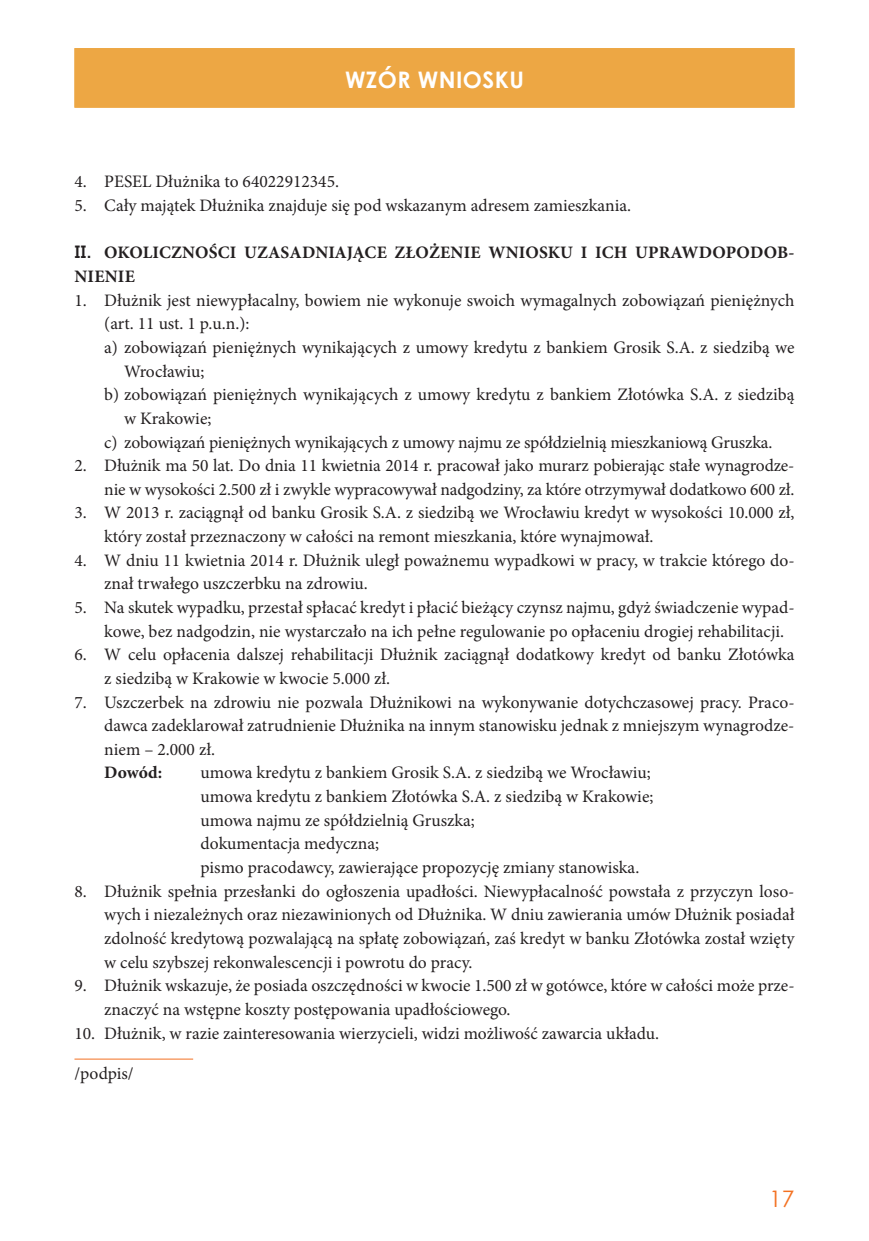
<style>
.page{position:relative;width:869px;height:1241px;background:#fff}
.page>*{position:absolute;margin:0;border:0;box-sizing:border-box;transform-origin:0 0}
.t1{font:700 22.75px "Century Gothic";letter-spacing:.02em;color:#fff}
.t2{font:22.75px "Century Gothic";color:#f37121}
.t3{font:17.5px/23.6px "Minion Pro";color:#231f20}
.t4{font:700 17.5px/23.6px "Minion Pro";letter-spacing:.01em;color:#231f20}
.s1{font-family:"Museo 700";font-weight:400}
</style>
<div class="page">
<div style="left:74px;top:48px;width:720px;height:60px;background:#eda744"></div>
<hr style="left:74px;top:1058px;width:119px;height:1px;background:#f37121">
<h1 class="t1" style="left:280px;top:62px;width:310px">UPADŁOŚĆ KONSUMENCKA</h1>
<h1 class="t1" style="left:345px;top:62px;width:89px">WZÓRWNIOSKU</h1>
<p class="t3" style="left:74px;top:170px;width:266px">4. PESEL Dłużnika to 64022912345.</p>
<p class="t3" style="left:74px;top:194px;width:558px">5. Cały majątek Dłużnika znajduje się pod wskazanym adresem zamieszkania.</p>
<p class="t4" style="left:74px;top:241px;width:721px"><span class="s1">II.</span> OKOLICZNOŚCI UZASADNIAJĄCE ZŁOŻENIE WNIOSKU I ICH UPRAWDOPODOB-<br>NIENIE</p>
<p class="t3" style="left:74px;top:288px;width:721px">1. Dłużnik jest niewypłacalny, bowiem nie wykonuje swoich wymagalnych zobowiązań pieniężnych</p>
<p class="t3" style="left:104px;top:312px;width:147px">(art. 11 ust. 1 p.u.n.):</p>
<p class="t3" style="left:104px;top:335px;width:691px">a) zobowiązań pieniężnych wynikających z umowy kredytu z bankiem Grosik S.A. z siedzibą we</p>
<p class="t3" style="left:124px;top:359px;width:82px">Wrocławiu;</p>
<p class="t3" style="left:104px;top:383px;width:691px">b) zobowiązań pieniężnych wynikających z umowy kredytu z bankiem Złotówka S.A. z siedzibą</p>
<p class="t3" style="left:124px;top:406px;width:89px">w Krakowie;</p>
<p class="t3" style="left:104px;top:430px;width:669px">c) zobowiązań pieniężnych wynikających z umowy najmu ze spółdzielnią mieszkaniową Gruszka.</p>
<p class="t3" style="left:74px;top:454px;width:721px;text-align:right">2. Dłużnik ma 50 lat. Do dnia 11 kwietnia 2014 r. pracował jako murarz pobierając stałe wynagrodze&shy;nie w wysokości 2.500 zł i zwykle wypracowywał nadgodziny, za które otrzymywał dodatkowo 600 zł.</p>
<p class="t3" style="left:104px;top:501px;width:691px;text-indent:-30px">3. W 2013 r. zaciągnął od banku Grosik S.A. z siedzibą we Wrocławiu kredyt w wysokości 10.000 zł, który został przeznaczony w całości na remont mieszkania, które wynajmował.</p>
<p class="t3" style="left:104px;top:548px;width:691px;text-indent:-30px">4. W dniu 11 kwietnia 2014 r. Dłużnik uległ poważnemu wypadkowi w pracy, w trakcie którego do&shy;znał trwałego uszczerbku na zdrowiu.</p>
<p class="t3" style="left:104px;top:595px;width:691px;text-indent:-30px">5. Na skutek wypadku, przestał spłacać kredyt i płacić bieżący czynsz najmu, gdyż świadczenie wypad&shy;kowe, bez nadgodzin, nie wystarczało na ich pełne regulowanie po opłaceniu drogiej rehabilitacji.</p>
<p class="t3" style="left:104px;top:643px;width:691px;text-indent:-30px">6. W celu opłacenia dalszej rehabilitacji Dłużnik zaciągnął dodatkowy kredyt od banku Złotówka z siedzibą w Krakowie w kwocie 5.000 zł.</p>
<p class="t3" style="left:104px;top:690px;width:691px;text-align:justify;text-indent:-30px">7. Uszczerbek na zdrowiu nie pozwala Dłużnikowi na wykonywanie dotychczasowej pracy. Praco&shy;dawca zadeklarował zatrudnienie Dłużnika na innym stanowisku jednak z mniejszym wynagrodze&shy;niem – 2.000 zł.</p>
<p class="t4" style="left:104px;top:760px;width:59px">Dowód:</p>
<p class="t3" style="left:200px;top:761px;width:454px">umowa kredytu z bankiem Grosik S.A. z siedzibą we Wrocławiu; umowa kredytu z bankiem Złotówka S.A. z siedzibą w Krakowie; umowa najmu ze spółdzielnią Gruszka;<br>dokumentacja medyczna;<br>pismo pracodawcy, zawierające propozycję zmiany stanowiska.</p>
<p class="t3" style="left:104px;top:879px;width:691px;text-align:justify;text-indent:-30px">8. Dłużnik spełnia przesłanki do ogłoszenia upadłości. Niewypłacalność powstała z przyczyn loso&shy;wych i niezależnych oraz niezawinionych od Dłużnika. W dniu zawierania umów Dłużnik posiadał zdolność kredytową pozwalającą na spłatę zobowiązań, zaś kredyt w banku Złotówka został wzięty w celu szybszej rekonwalescencji i powrotu do pracy.</p>
<p class="t3" style="left:104px;top:973px;width:691px;text-indent:-30px">9. Dłużnik wskazuje, że posiada oszczędności w kwocie 1.500 zł w gotówce, które w całości może prze&shy;znaczyć na wstępne koszty postępowania upadłościowego.</p>
<p class="t3" style="left:74px;top:1021px;width:585px">10. Dłużnik, w razie zainteresowania wierzycieli, widzi możliwość zawarcia układu.</p>
<p class="t3" style="left:74px;top:1061px;width:61px">/podpis/</p>
<h1 class="t2" style="left:768px;top:1182px;width:27px">17</h1>
</div>
